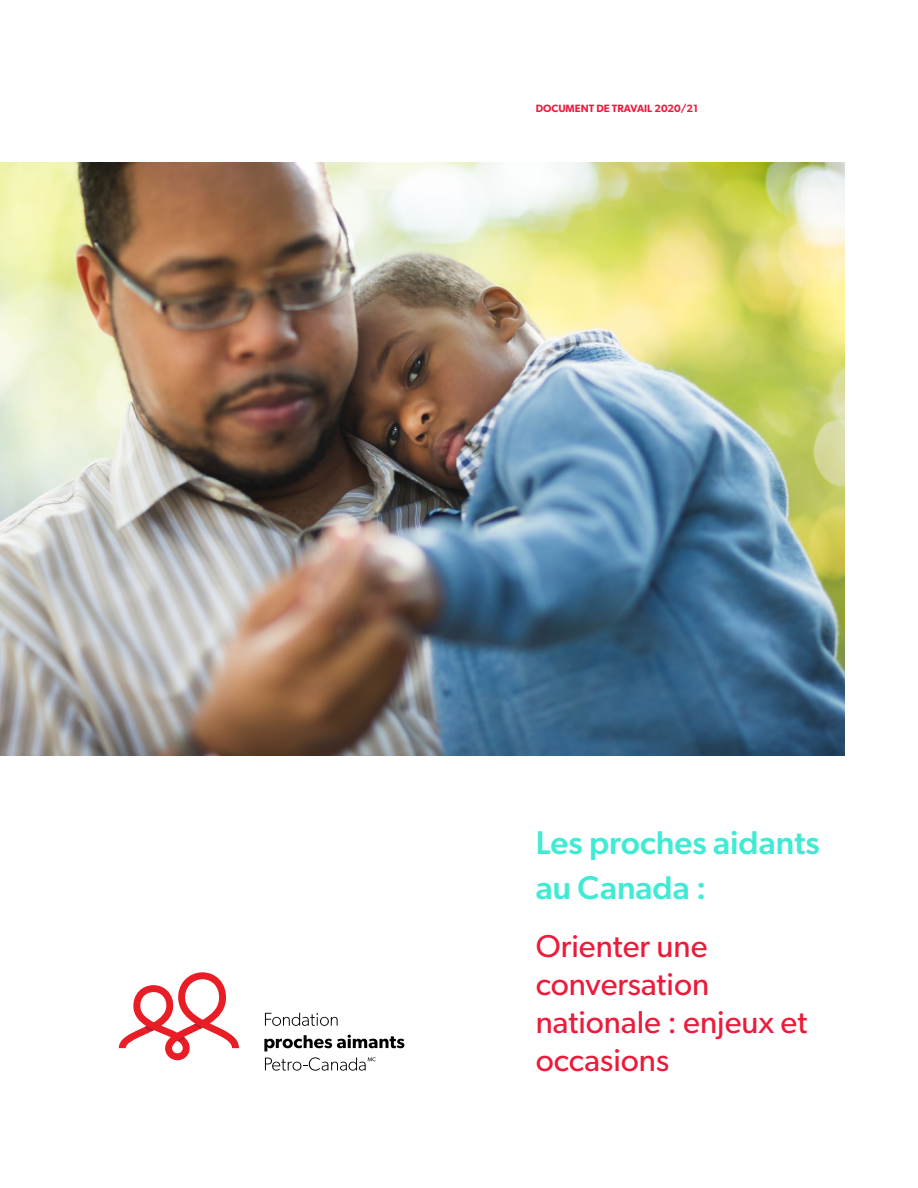
<style>
.page{position:relative;width:918px;height:1188px;background:#fff}
.page>*{position:absolute;margin:0;border:0;box-sizing:border-box;transform-origin:0 0}
.t1{font:500 33px/45px "Gibson";color:#40ebd4}
.t2{font:31.8px/38.1px "Gibson";color:#ed1a3b}
.t3{font:600 10.65px "Gibson";color:#ed1a3b}
</style>
<div class="page">
<img style="left:0;top:162px;width:845px;height:593px">
<svg style="left:265px;top:1013px;width:73px;height:13px"></svg>
<svg style="left:264px;top:1035px;width:140px;height:16px"></svg>
<svg style="left:119px;top:972px;width:120px;height:88px"></svg>
<svg style="left:265px;top:1057px;width:111px;height:14px"></svg>
<p class="t3" style="left:536px;top:102px;width:164px">DOCUMENT DE TRAVAIL 2020/21</p>
<p class="t1" style="left:536px;top:820px;width:285px">Les proches aidants au Canada :</p>
<p class="t2" style="left:536px;top:926px;width:273px">Orienter une conversation nationale : enjeux et occasions</p>
</div>
